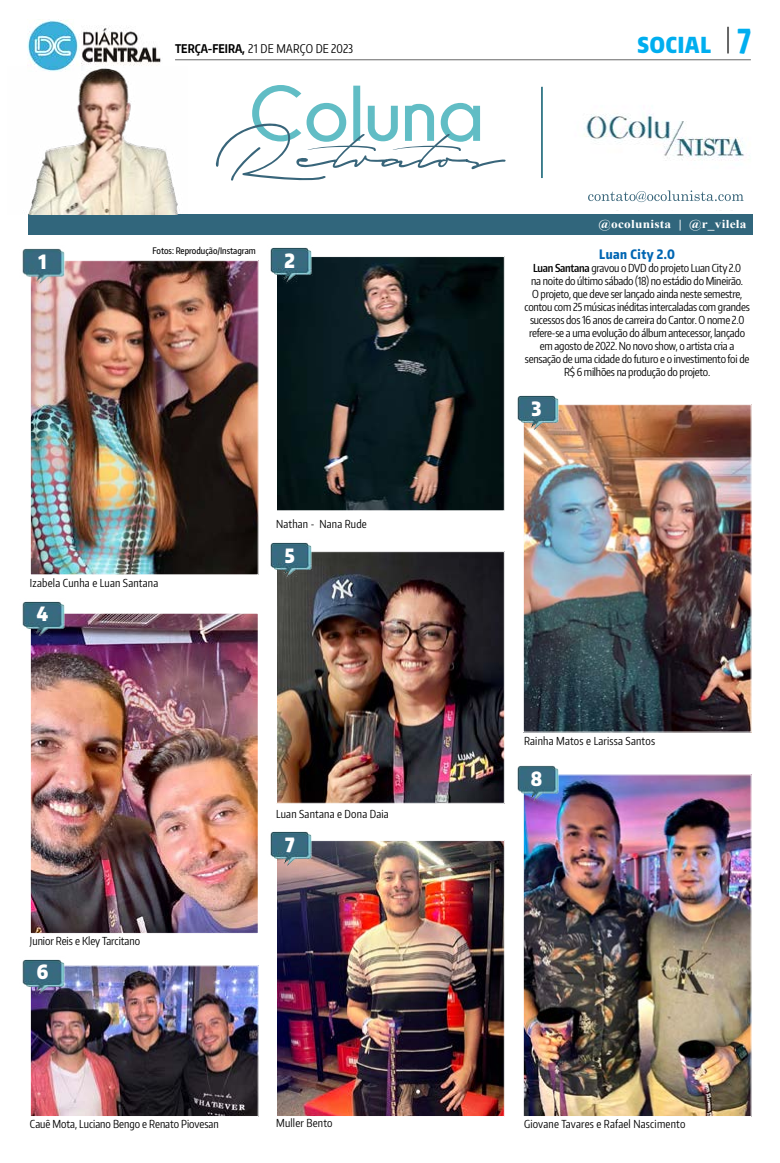
<style>
.page{position:relative;width:780px;height:1163px;background:#fff}
.page>*{position:absolute;margin:0;border:0;box-sizing:border-box;transform-origin:0 0}
.t1{font:900 22px "Encode Sans Compressed";letter-spacing:.04em;color:#00aeef}
.t2{font:900 19.7px "Encode Sans Narrow";color:#fff;scale:.87 1}
.t3{font:800 13px "Encode Sans Compressed";letter-spacing:.04em;color:#0066b3}
.t4{font:12px "Encode Sans Compressed";letter-spacing:.02em;color:#000}
.t5{font:700 12px "Times New Roman";letter-spacing:.02em;color:#fff;scale:1.11 1}
.t6{font:11px/13px "Encode Sans Compressed";letter-spacing:-.02em;color:#000;text-align:center}
.t7{font:11px "Encode Sans Compressed";letter-spacing:.02em;color:#000}
.t8{font:11px "Encode Sans Compressed";color:#000}
.t9{font:500 9px "Encode Sans Compressed";color:#000}
.s1{font-weight:700}
.s2{font-weight:800;font-size:33px}
.s3{font-weight:600}
</style>
<div class="page">
<img style="left:27px;top:19px;width:134px;height:48px">
<hr style="left:175px;top:59px;width:575px;height:1px;background:#000">
<hr style="left:727px;top:27px;width:2px;height:26px;background:#000">
<img style="left:215px;top:85px;width:532px;height:126px">
<img style="left:541px;top:87px;width:2px;height:91px">
<div style="left:28px;top:214px;width:725px;height:20px;background:#31667c"></div>
<img style="left:28px;top:67px;width:150px;height:147px">
<img style="left:32px;top:262px;width:224px;height:311px">
<div style="left:30px;top:260px;width:228px;height:315px;border:1px solid #fff"></div>
<img style="left:32px;top:614px;width:224px;height:317px">
<div style="left:30px;top:612px;width:228px;height:321px;border:1px solid #fff"></div>
<img style="left:32px;top:967px;width:224px;height:147px">
<div style="left:30px;top:965px;width:228px;height:151px;border:1px solid #fff"></div>
<img style="left:525px;top:406px;width:224px;height:324px">
<div style="left:523px;top:404px;width:228px;height:328px;border:1px solid #fff"></div>
<img style="left:525px;top:776px;width:224px;height:338px">
<div style="left:523px;top:774px;width:228px;height:342px;border:1px solid #fff"></div>
<img style="left:278px;top:258px;width:224px;height:251px">
<div style="left:276px;top:256px;width:228px;height:255px;border:1px solid #fff"></div>
<img style="left:278px;top:553px;width:224px;height:248px">
<div style="left:276px;top:551px;width:228px;height:252px;border:1px solid #fff"></div>
<img style="left:278px;top:842px;width:224px;height:272px">
<div style="left:276px;top:840px;width:228px;height:276px;border:1px solid #fff"></div>
<img style="left:22px;top:248px;width:44px;height:38px">
<img style="left:22px;top:601px;width:44px;height:38px">
<img style="left:22px;top:959px;width:44px;height:38px">
<img style="left:517px;top:395px;width:42px;height:38px">
<img style="left:517px;top:765px;width:42px;height:38px">
<img style="left:270px;top:247px;width:43px;height:38px">
<img style="left:270px;top:542px;width:43px;height:38px">
<img style="left:270px;top:831px;width:43px;height:38px">
<p class="t2" style="left:38px;top:248px;width:11px">1</p>
<p class="t4" style="left:175px;top:40px;width:180px"><span class="s1">TERÇA-FEIRA,</span> 21 de março DE 2023</p>
<p class="t9" style="left:152px;top:245px;width:105px">Fotos: Reprodução/Instagram</p>
<p class="t2" style="left:284px;top:247px;width:14px">2</p>
<p class="t7" style="left:276px;top:516px;width:92px">Nathan - Nana Rude</p>
<p class="t2" style="left:285px;top:542px;width:13px">5</p>
<p class="t7" style="left:30px;top:575px;width:130px">Izabela Cunha e Luan Santana</p>
<p class="t2" style="left:37px;top:601px;width:15px">4</p>
<p class="t8" style="left:30px;top:933px;width:112px">Junior Reis e Kley Tarcitano</p>
<p class="t2" style="left:37px;top:958px;width:15px">6</p>
<p class="t8" style="left:30px;top:1116px;width:190px">Cauê Mota, Luciano Bengo e Renato Piovesan</p>
<p class="t7" style="left:276px;top:806px;width:114px">Luan Santana e Dona Daia</p>
<p class="t2" style="left:285px;top:831px;width:12px">7</p>
<p class="t7" style="left:276px;top:1115px;width:58px">Muller Bento</p>
<p class="t1" style="left:637px;top:30px;width:115px">SOCIAL <span class="s2">7</span></p>
<p class="t5" style="left:598px;top:215px;width:135px">@ocolunista | @r_vilela</p>
<p class="t3" style="left:599px;top:246px;width:77px">Luan City 2.0</p>
<p class="t6" style="left:524px;top:261px;width:227px"><span class="s3">Luan Santana</span> gravou o DVD do projeto Luan City 2.0<br>na noite do último sábado (18) no estádio do Mineirão.<br>O projeto, que deve ser lançado ainda neste semestre, contou com 25 músicas inéditas intercaladas com grandes sucessos dos 16 anos de carreira do Cantor. O nome 2.0 refere-se a uma evolução do álbum antecessor, lançado em agosto de 2022. No novo show, o artista cria a sensação de uma cidade do futuro e o investimento foi de R$ 6 milhões na produção do projeto.</p>
<p class="t2" style="left:531px;top:395px;width:13px">3</p>
<p class="t7" style="left:524px;top:733px;width:133px">Rainha Matos e Larissa Santos</p>
<p class="t2" style="left:531px;top:765px;width:15px">8</p>
<p class="t7" style="left:524px;top:1116px;width:163px">Giovane Tavares e Rafael Nascimento</p>
</div>
